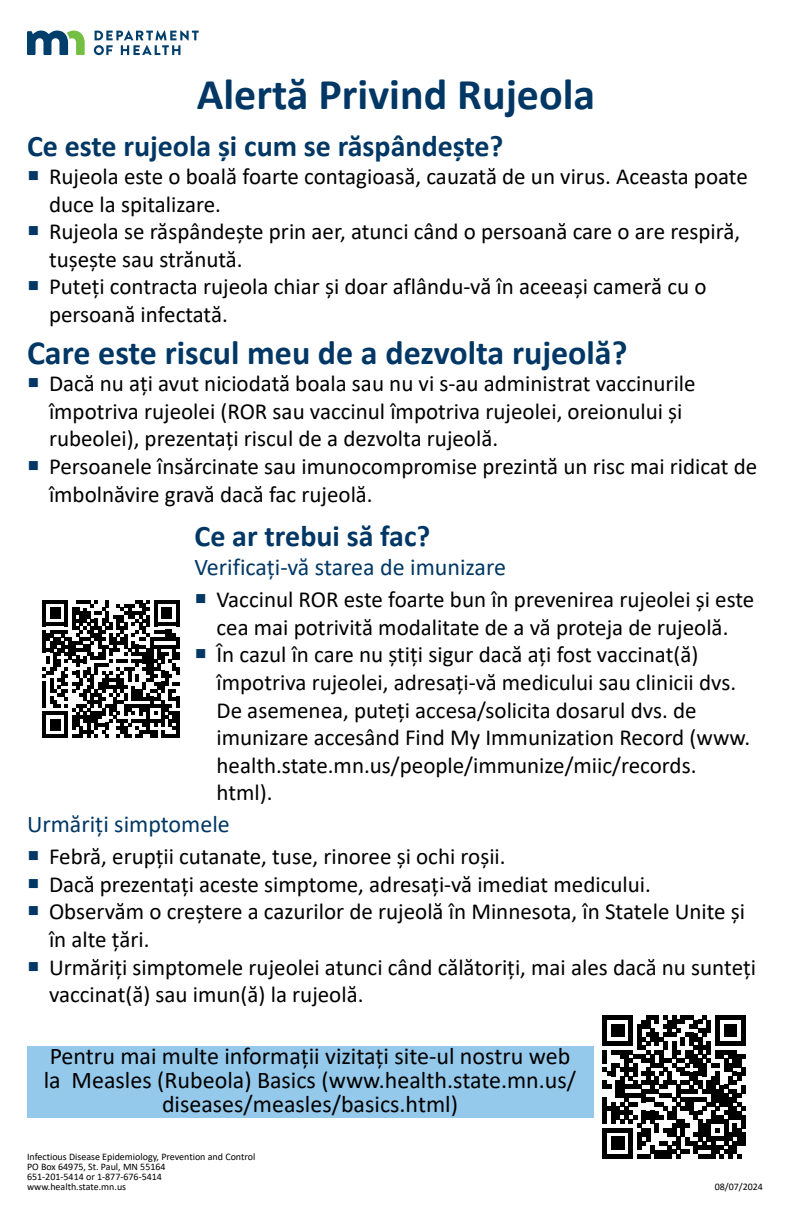
<style>
.page{position:relative;width:792px;height:1224px;background:#fff}
.page>*{position:absolute;margin:0;border:0;box-sizing:border-box;transform-origin:0 0}
.Title__H1__Calibri{font:700 44px "Calibri";color:#003764}
.Subhead__H2__Calibri{font:700 34px "Calibri";color:#003764}
.Subhead__H2__Calibri-2{font:700 30px "Calibri";color:#003764}
.Paragraph_Blue{font:24px/24px "Calibri";color:#000;text-align:center}
.Sectionhead__H3{font:24px "Calibri";color:#003764}
.Bullet{font:23px/27.6px "Calibri";color:#000}
.Address_block__p{font:10px "Calibri";color:#000}
</style>
<div class="page">
<div style="left:27px;top:1046px;width:566px;height:72px;background:#95c9eb"></div>
<svg style="left:27px;top:31px;width:58px;height:24px"></svg>
<svg style="left:94px;top:30px;width:105px;height:25px"></svg>
<svg style="left:42px;top:600px;width:138px;height:138px"></svg>
<hr style="left:176px;top:697px;width:4px;height:11px;background:#000">
<hr style="left:176px;top:712px;width:4px;height:26px;background:#000">
<svg style="left:603px;top:1015px;width:143px;height:143px"></svg>
<div style="left:741px;top:1115px;width:5px;height:13px;background:#000"></div>
<div style="left:741px;top:1132px;width:5px;height:13px;background:#000"></div>
<h1 class="Title__H1__Calibri" style="left:197px;top:63px;width:400px">Alertă Privind Rujeola</h1>
<h2 class="Subhead__H2__Calibri-2" style="left:27px;top:125px;width:478px">Ce este rujeola și cum se răspândește?</h2>
<p class="Bullet" style="left:49px;top:162px;width:700px">Rujeola este o boală foarte contagioasă, cauzată de un virus. Aceasta poate duce la spitalizare.</p>
<p class="Bullet" style="left:49px;top:217px;width:693px">Rujeola se răspândește prin aer, atunci când o persoană care o are respiră, tușește sau strănută.</p>
<p class="Bullet" style="left:49px;top:272px;width:659px">Puteți contracta rujeola chiar și doar aflându-vă în aceeași cameră cu o persoană infectată.</p>
<h2 class="Subhead__H2__Calibri" style="left:27px;top:328px;width:602px">Care este riscul meu de a dezvolta rujeolă?</h2>
<p class="Bullet" style="left:49px;top:369px;width:648px">Dacă nu ați avut niciodată boala sau nu vi s-au administrat vaccinurile împotriva rujeolei (ROR sau vaccinul împotriva rujeolei, oreionului și rubeolei), prezentați riscul de a dezvolta rujeolă.</p>
<p class="Bullet" style="left:49px;top:452px;width:710px">Persoanele însărcinate sau imunocompromise prezintă un risc mai ridicat de îmbolnăvire gravă dacă fac rujeolă.</p>
<h2 class="Subhead__H2__Calibri-2" style="left:195px;top:515px;width:238px">Ce ar trebui să fac?</h2>
<h3 class="Sectionhead__H3" style="left:195px;top:550px;width:313px">Verificați-vă starea de imunizare</h3>
<p class="Bullet" style="left:217px;top:585px;width:539px">Vaccinul ROR este foarte bun în prevenirea rujeolei și este cea mai potrivită modalitate de a vă proteja de rujeolă.</p>
<p class="Bullet" style="left:217px;top:640px;width:535px">În cazul în care nu știți sigur dacă ați fost vaccinat(ă) împotriva rujeolei, adresați-vă medicului sau clinicii dvs.<br>De asemenea, puteți accesa/solicita dosarul dvs. de imunizare accesând Find My Immunization Record (www. health.state.mn.us/people/immunize/miic/records. html).</p>
<h3 class="Sectionhead__H3" style="left:27px;top:808px;width:204px">Urmăriți simptomele</h3>
<p class="Bullet" style="left:49px;top:842px;width:458px">Febră, erupții cutanate, tuse, rinoree și ochi roșii.</p>
<p class="Bullet" style="left:49px;top:870px;width:603px">Dacă prezentați aceste simptome, adresați-vă imediat medicului.</p>
<p class="Bullet" style="left:49px;top:897px;width:698px">Observăm o creștere a cazurilor de rujeolă în Minnesota, în Statele Unite și în alte țări.</p>
<p class="Bullet" style="left:49px;top:953px;width:708px">Urmăriți simptomele rujeolei atunci când călătoriți, mai ales dacă nu sunteți vaccinat(ă) sau imun(ă) la rujeolă.</p>
<p class="Paragraph_Blue" style="left:44px;top:1044px;width:534px">Pentru mai multe informații vizitați site-ul nostru web la Measles (Rubeola) Basics (www.health.state.mn.us/ diseases/measles/basics.html)</p>
<p class="Address_block__p" style="left:27px;top:1150px;width:230px">Infectious Disease Epidemiology, Prevention and Control</p>
<p class="Address_block__p" style="left:27px;top:1160px;width:140px">PO Box 64975, St. Paul, MN 55164</p>
<p class="Address_block__p" style="left:27px;top:1170px;width:137px">651-201-5414 or 1-877-676-5414</p>
<p class="Address_block__p" style="left:27px;top:1180px;width:101px">www.health.state.mn.us</p>
<p class="Address_block__p" style="left:715px;top:1180px;width:50px">08/07/2024</p>
</div>
